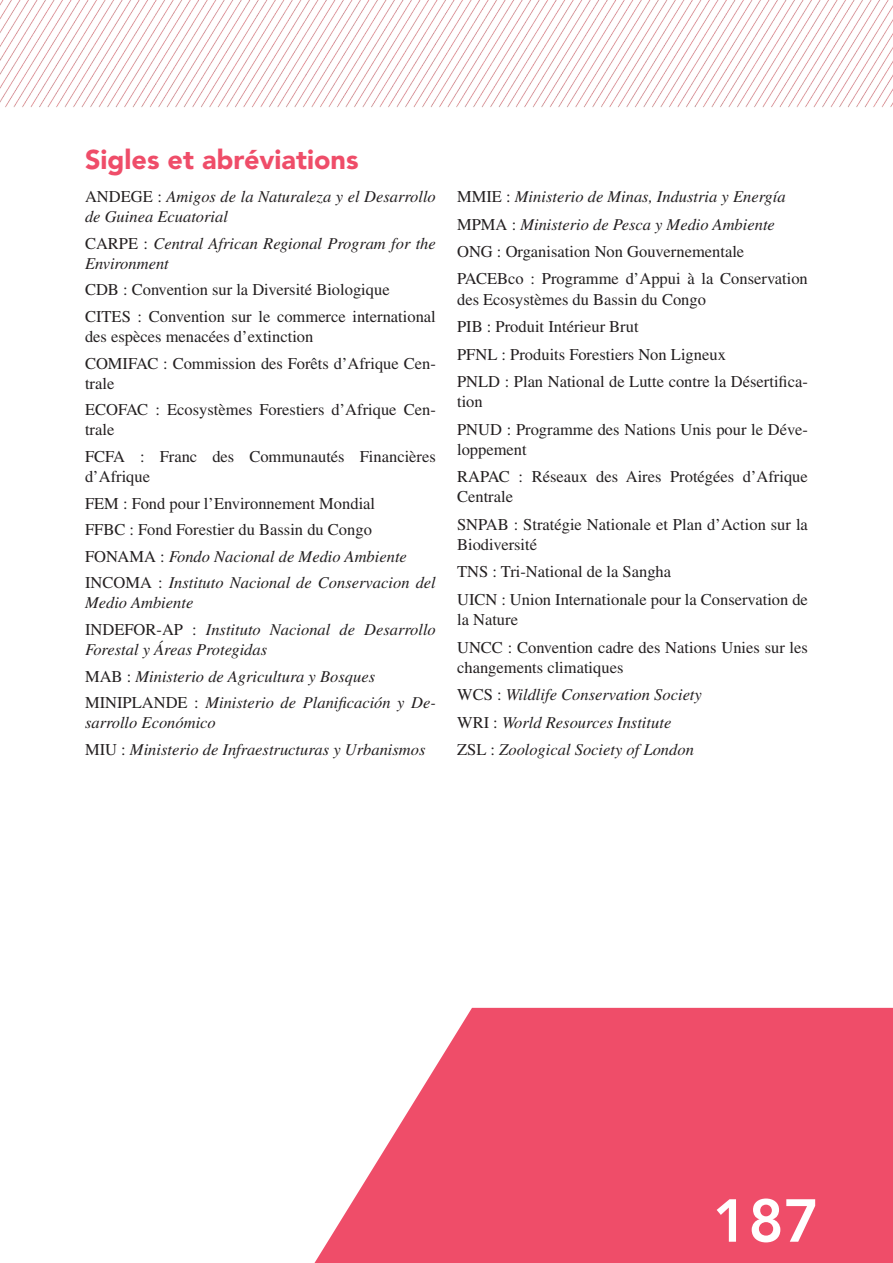
<style>
.page{position:relative;width:893px;height:1263px;background:#fff}
.page>*{position:absolute;margin:0;border:0;box-sizing:border-box;transform-origin:0 0}
.t1{font:800 60px "Avenir LT Std";color:#fff}
.t2{font:900 27px "Avenir LT Std";color:#ef4d69}
.t3{font:16.5px/27.5px "Times";color:#231f20}
.t4{font:italic 16.5px/26.5px "Times";color:#231f20}
.s1{font-style:normal}
.s2{font-style:italic}
</style>
<div class="page">
<img style="left:0;top:0;width:893px;height:108px">
<svg style="left:314px;top:1008px;width:579px;height:255px;background:#f1657d"></svg>
<h2 class="t2" style="left:85px;top:144px;width:275px">Sigles et abréviations</h2>
<p class="t4" style="left:85px;top:187px;width:352px;line-height:20.1px"><span class="s1">ANDEGE :</span> Amigos de la Naturaleza y el Desarrollo de Guinea Ecuatorial</p>
<p class="t4" style="left:85px;top:233px;width:352px;line-height:20.1px"><span class="s1">CARPE :</span> Central African Regional Program for the<br>Environment</p>
<p class="t3" style="left:85px;top:277px;width:352px;line-height:26.5px">CDB : Convention sur la Diversité Biologique<br>CITES : Convention sur le commerce international</p>
<p class="t3" style="left:85px;top:323px;width:352px;line-height:26.5px">des espèces menacées d’extinction<br>COMIFAC : Commission des Forêts d’Afrique Cen-</p>
<p class="t3" style="left:85px;top:370px;width:352px;line-height:26.5px">trale<br>ECOFAC : Ecosystèmes Forestiers d’Afrique Cen-</p>
<p class="t3" style="left:85px;top:417px;width:352px;line-height:26.5px">trale<br>FCFA : Franc des Communautés Financières</p>
<p class="t3" style="left:85px;top:463px;width:352px;line-height:26.5px">d’Afrique<br>FEM : Fond pour l’Environnement Mondial<br>FFBC : Fond Forestier du Bassin du Congo FONAMA : <span class="s2">Fondo Nacional de Medio Ambiente </span>INCOMA : <span class="s2">Instituto Nacional de Conservacion del</span></p>
<p class="t4" style="left:85px;top:590px;width:352px">Medio Ambiente<br><span class="s1">INDEFOR-AP :</span> Instituto Nacional de Desarrollo</p>
<p class="t4" style="left:85px;top:636px;width:352px">Forestal y Áreas Protegidas<br><span class="s1">MAB :</span> Ministerio de Agricultura y Bosques<br><span class="s1">MINIPLANDE :</span> Ministerio de Planificación y De-</p>
<p class="t4" style="left:85px;top:709px;width:342px">sarrollo Económico<br><span class="s1">MIU :</span> Ministerio de Infraestructuras y Urbanismos</p>
<p class="t3" style="left:457px;top:183px;width:352px">MMIE : <span class="s2">Ministerio de Minas, Industria y Energía </span>MPMA : <span class="s2">Ministerio de Pesca y Medio Ambiente </span>ONG : Organisation Non Gouvernementale PACEBco : Programme d’Appui à la Conservation</p>
<p class="t3" style="left:457px;top:285px;width:352px">des Ecosystèmes du Bassin du Congo<br>PIB : Produit Intérieur Brut<br>PFNL : Produits Forestiers Non Ligneux<br>PNLD : Plan National de Lutte contre la Désertifica-</p>
<p class="t3" style="left:457px;top:388px;width:352px">tion<br>PNUD : Programme des Nations Unis pour le Déve-</p>
<p class="t3" style="left:457px;top:435px;width:352px">loppement<br>RAPAC : Réseaux des Aires Protégées d’Afrique</p>
<p class="t3" style="left:457px;top:483px;width:352px">Centrale<br>SNPAB : Stratégie Nationale et Plan d’Action sur la</p>
<p class="t3" style="left:457px;top:531px;width:352px">Biodiversité<br>TNS : Tri-National de la Sangha<br>UICN : Union Internationale pour la Conservation de</p>
<p class="t3" style="left:457px;top:606px;width:352px">la Nature<br>UNCC : Convention cadre des Nations Unies sur les</p>
<p class="t4" style="left:457px;top:653px;width:246px;line-height:27.5px"><span class="s1">changements climatiques<br>WCS :</span> Wildlife Conservation Society<br><span class="s1">WRI :</span> World Resources Institute<br><span class="s1">ZSL :</span> Zoological Society of London</p>
<h1 class="t1" style="left:713px;top:1185px;width:108px">187</h1>
</div>
